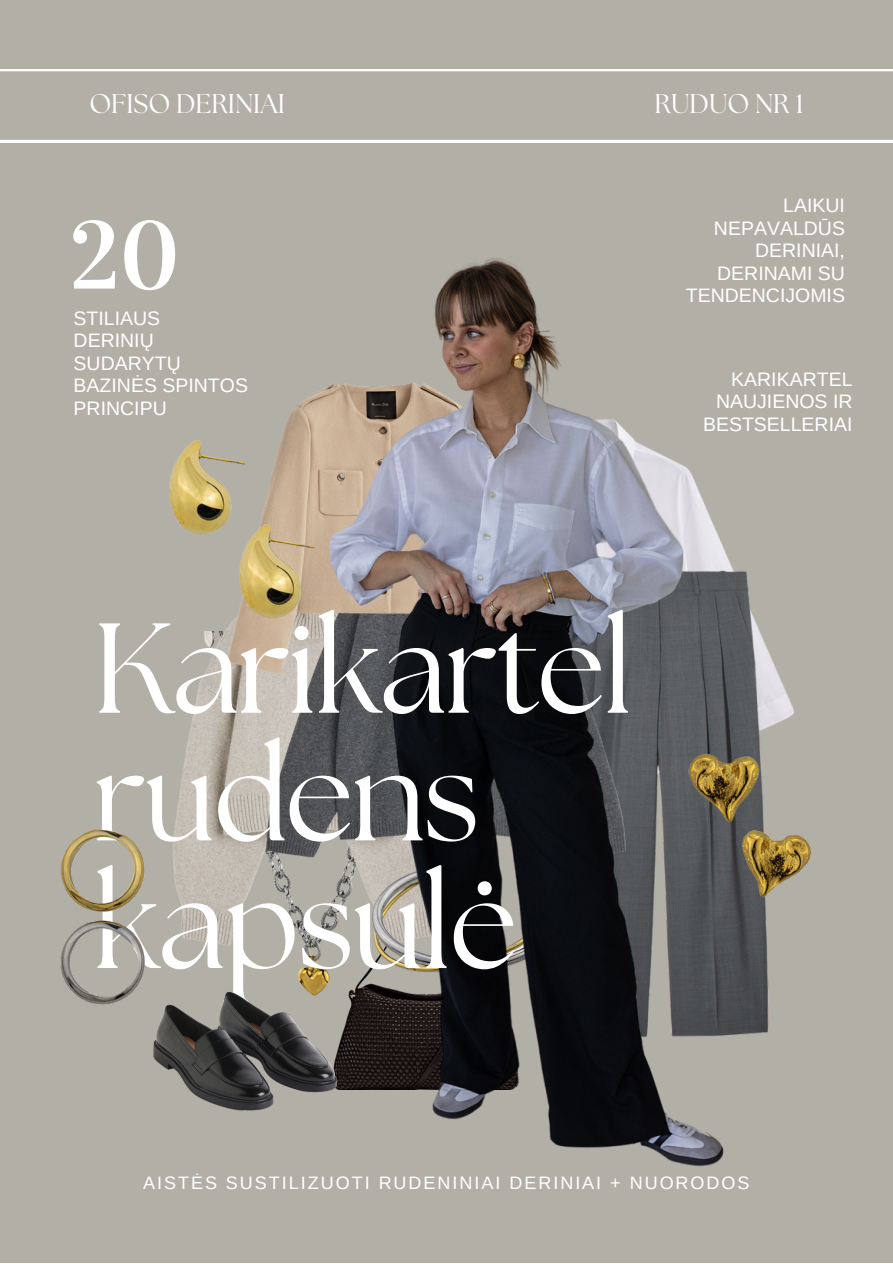
<style>
.page{position:relative;width:893px;height:1264px;background:#fff}
.page>*{position:absolute;margin:0;border:0;box-sizing:border-box;transform-origin:0 0}
.t1{font:127.65px "The Seasons";letter-spacing:-.02em;color:#fff}
.t2{font:95.85px "Vidaloka";color:#fff}
.t3{font:27px "The Seasons";color:#fff}
.t4{font:19.5px/22.5px "Arimo";color:#fff;text-align:right}
.t5{font:18px "Arimo";letter-spacing:.11em;color:#fff}
</style>
<div class="page">
<div style="left:0;top:0;width:892px;height:1262px;background:#b2afa7"></div>
<img style="left:173px;top:686px;width:142px;height:286px">
<img style="left:753px;top:616px;width:42px;height:418px">
<img style="left:245px;top:686px;width:70px;height:268px">
<svg style="left:0;top:69px;width:892px;height:73px"></svg>
<img style="left:199px;top:394px;width:116px;height:292px">
<img style="left:315px;top:69px;width:438px;height:1098px">
<img style="left:153px;top:972px;width:204px;height:144px">
<img style="left:169px;top:428px;width:175px;height:193px">
<img style="left:669px;top:733px;width:143px;height:191px">
<img style="left:60px;top:829px;width:105px;height:208px">
<p class="t3" style="left:89px;top:91px;width:197px">OFISO DERINIAI</p>
<p class="t3" style="left:654px;top:91px;width:150px">RUDUO NR 1</p>
<p class="t2" style="left:70px;top:198px;width:112px">20</p>
<p class="t4" style="left:74px;top:307px;width:88px">STILIAUS</p>
<p class="t4" style="left:74px;top:329px;width:109px;text-align:left">DERINIŲ<br>SUDARYTŲ</p>
<p class="t4" style="left:74px;top:374px;width:176px">BAZINĖS SPINTOS</p>
<p class="t4" style="left:74px;top:397px;width:95px">PRINCIPU</p>
<p class="t4" style="left:685px;top:194px;width:161px">LAIKUI<br>NEPAVALDŪS<br>DERINIAI,<br>DERINAMI SU<br>TENDENCIJOMIS</p>
<p class="t4" style="left:703px;top:368px;width:151px">KARIKARTEL<br>NAUJIENOS IR<br>BESTSELLERIAI</p>
<p class="t1" style="left:93px;top:610px;width:542px">Karikartel</p>
<p class="t1" style="left:93px;top:738px;width:388px">rudens</p>
<p class="t1" style="left:93px;top:865px;width:426px">kapsulė</p>
<p class="t5" style="left:143px;top:1172px;width:608px">AISTĖS SUSTILIZUOTI RUDENINIAI DERINIAI + NUORODOS</p>
</div>
